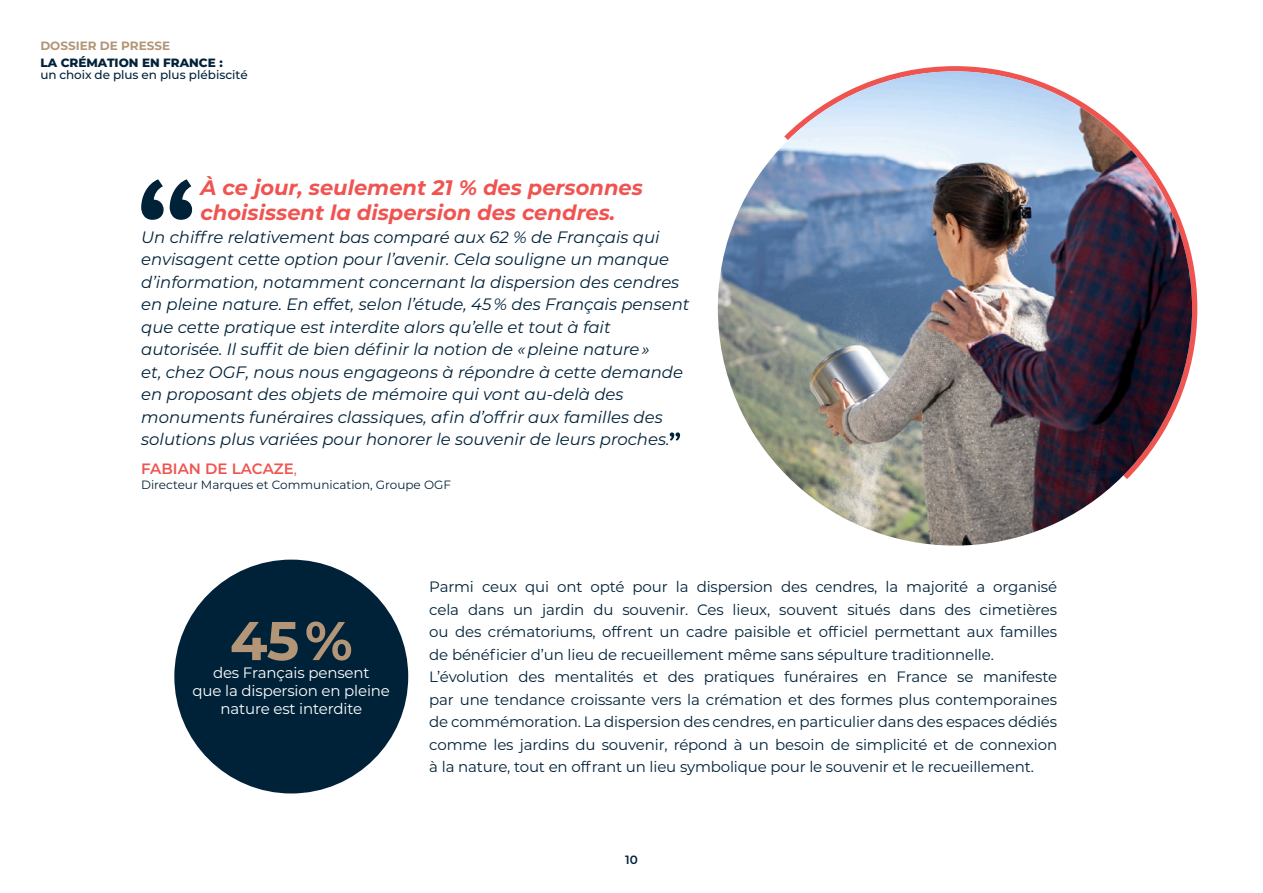
<style>
.page{position:relative;width:1263px;height:893px;background:#fff}
.page>*{position:absolute;margin:0;border:0;box-sizing:border-box;transform-origin:0 0}
.t1{font:700 54.45px "Montserrat";color:#b39577}
.t2{font:italic 700 21px/25.5px "Montserrat";color:#f05451}
.t3{font:italic 16.5px/22.5px "Montserrat";color:#002239}
.t4{font:15px/22.5px "Montserrat";letter-spacing:-.01em;color:#002239;text-align:justify}
.t5{font:15px/18px "Montserrat";letter-spacing:-.01em;color:#fff;text-align:center}
.t6{font:600 15px "Montserrat";color:#f05451}
.t7{font:500 12px/12px "Montserrat";color:#002239}
.t8{font:12px "Montserrat";color:#002239}
.t9{font:700 12px "Montserrat";color:#b39577}
.t10{font:600 12px "Montserrat";color:#002239}
.s1{font-weight:800}
.s2{font-weight:400}
</style>
<div class="page">
<svg style="left:669px;top:66px;width:529px;height:480px"></svg>
<img style="left:718px;top:71px;width:474px;height:475px;border-radius:237px">
<svg style="left:141px;top:179px;width:51px;height:41px"></svg>
<svg style="left:670px;top:432px;width:10px;height:9px"></svg>
<div style="left:174px;top:560px;width:234px;height:233px;background:#002239;border-radius:50%"></div>
<p class="t9" style="left:40px;top:37px;width:131px">DOSSIER DE PRESSE</p>
<p class="t7" style="left:40px;top:56px;width:209px"><span class="s1">LA CRÉMATION EN FRANCE :<br></span>un choix de plus en plus plébiscité</p>
<p class="t2" style="left:201px;top:173px;width:444px">À ce jour, seulement 21 % des personnes choisissent la dispersion des cendres.</p>
<p class="t3" style="left:141px;top:225px;width:550px">Un chiffre relativement bas comparé aux 62 % de Français qui envisagent cette option pour l’avenir. Cela souligne un manque d’information, notamment concernant la dispersion des cendres en pleine nature. En effet, selon l’étude, 45 % des Français pensent que cette pratique est interdite alors qu’elle et tout à fait autorisée. Il suffit de bien définir la notion de « pleine nature »<br>et, chez OGF, nous nous engageons à répondre à cette demande en proposant des objets de mémoire qui vont au-delà des monuments funéraires classiques, afin d’offrir aux familles des solutions plus variées pour honorer le souvenir de leurs proches.</p>
<p class="t6" style="left:141px;top:458px;width:157px">FABIAN DE LACAZE<span class="s2">,</span></p>
<p class="t8" style="left:141px;top:476px;width:311px">Directeur Marques et Communication, Groupe OGF</p>
<p class="t1" style="left:230px;top:601px;width:124px">45%</p>
<p class="t5" style="left:193px;top:663px;width:199px">des Français pensent<br>que la dispersion en pleine nature est interdite</p>
<p class="t4" style="left:429px;top:575px;width:629px">Parmi ceux qui ont opté pour la dispersion des cendres, la majorité a organisé cela dans un jardin du souvenir. Ces lieux, souvent situés dans des cimetières ou des crématoriums, offrent un cadre paisible et officiel permettant aux familles de bénéficier d’un lieu de recueillement même sans sépulture traditionnelle.</p>
<p class="t4" style="left:429px;top:665px;width:629px">L’évolution des mentalités et des pratiques funéraires en France se manifeste par une tendance croissante vers la crémation et des formes plus contemporaines de commémoration. La dispersion des cendres, en particulier dans des espaces dédiés comme les jardins du souvenir, répond à un besoin de simplicité et de connexion à la nature, tout en offrant un lieu symbolique pour le souvenir et le recueillement.</p>
<p class="t10" style="left:625px;top:851px;width:14px">10</p>
</div>
